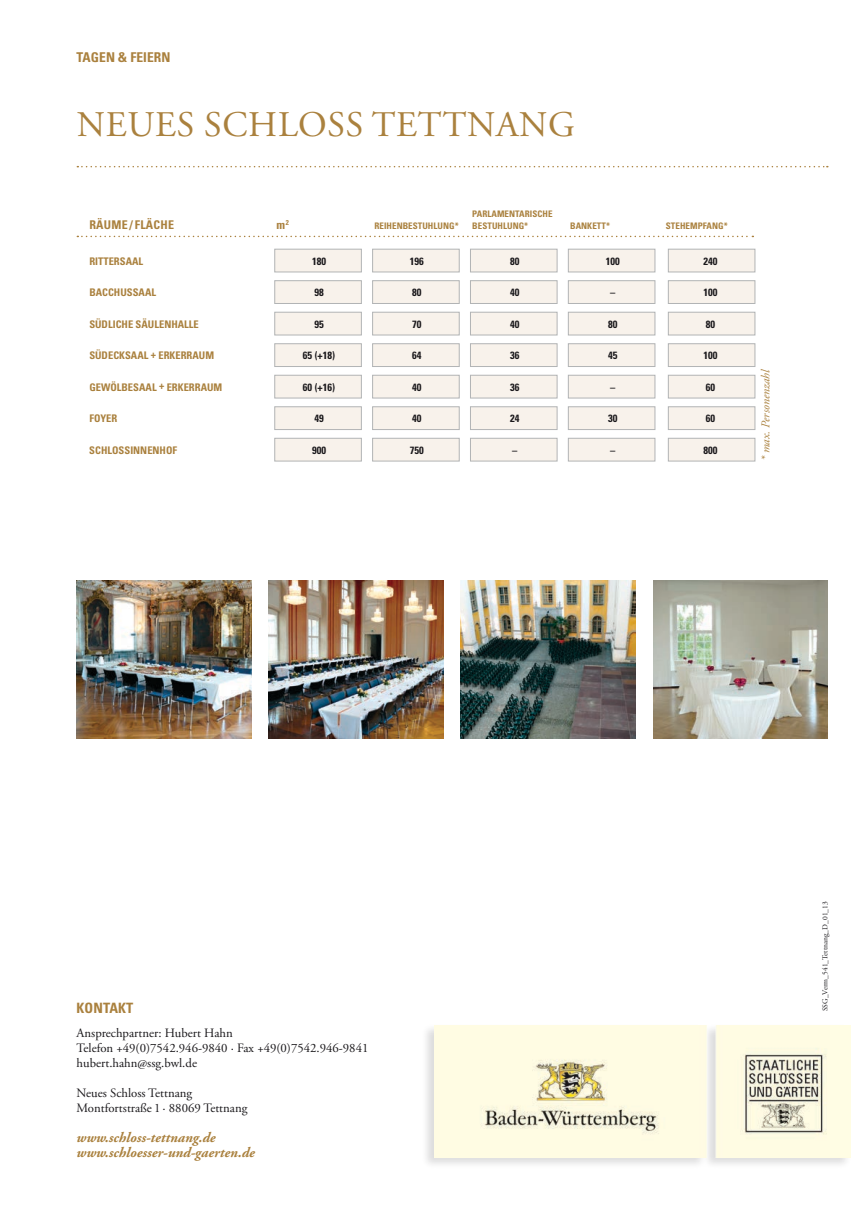
<style>
.page{position:relative;width:851px;height:1221px;background:#fff}
.page>*{position:absolute;margin:0;border:0;box-sizing:border-box;transform-origin:0 0}
.t1{font:36px "Adobe Garamond Pro";letter-spacing:.02em;color:#aa813e}
.t2{font:italic 700 14.25px/15px "Adobe Garamond Pro";color:#aa813e}
.t3{font:700 condensed 14.25px "Univers";letter-spacing:.005em;color:#aa813e}
.t4{font:700 condensed 13.5px "Univers";letter-spacing:.005em;color:#aa813e}
.t5{font:12.75px/15px "Adobe Garamond Pro";color:#1a181b}
.t6{font:italic 12px "Adobe Garamond Pro";letter-spacing:.005em;color:#aa813e}
.t7{font:700 condensed 12px "Univers";letter-spacing:.02em;color:#aa813e}
.t8{font:700 condensed 10.5px "Univers";color:#aa813e}
.t9{font:700 condensed 10.5px "Univers";color:#1a181b}
.t10{font:700 condensed 9px/12px "Univers";letter-spacing:.005em;color:#aa813e}
.t11{font:7.5px "Adobe Garamond Pro";letter-spacing:.005em;color:#1a181b}
</style>
<div class="page">
<div style="left:274px;top:249px;width:87px;height:23px;background:#f8f2eb;border:1px solid #b2b4b5"></div>
<div style="left:372px;top:249px;width:87px;height:23px;background:#f8f2eb;border:1px solid #b2b4b5"></div>
<div style="left:470px;top:249px;width:87px;height:23px;background:#f8f2eb;border:1px solid #b2b4b5"></div>
<div style="left:568px;top:249px;width:87px;height:23px;background:#f8f2eb;border:1px solid #b2b4b5"></div>
<div style="left:668px;top:249px;width:87px;height:23px;background:#f8f2eb;border:1px solid #b2b4b5"></div>
<div style="left:274px;top:280px;width:87px;height:24px;background:#f8f2eb;border:1px solid #b2b4b5"></div>
<div style="left:372px;top:280px;width:87px;height:24px;background:#f8f2eb;border:1px solid #b2b4b5"></div>
<div style="left:470px;top:280px;width:87px;height:24px;background:#f8f2eb;border:1px solid #b2b4b5"></div>
<div style="left:568px;top:280px;width:87px;height:24px;background:#f8f2eb;border:1px solid #b2b4b5"></div>
<div style="left:668px;top:280px;width:87px;height:24px;background:#f8f2eb;border:1px solid #b2b4b5"></div>
<div style="left:274px;top:312px;width:87px;height:23px;background:#f8f2eb;border:1px solid #b2b4b5"></div>
<div style="left:372px;top:312px;width:87px;height:23px;background:#f8f2eb;border:1px solid #b2b4b5"></div>
<div style="left:470px;top:312px;width:87px;height:23px;background:#f8f2eb;border:1px solid #b2b4b5"></div>
<div style="left:568px;top:312px;width:87px;height:23px;background:#f8f2eb;border:1px solid #b2b4b5"></div>
<div style="left:668px;top:312px;width:87px;height:23px;background:#f8f2eb;border:1px solid #b2b4b5"></div>
<div style="left:274px;top:343px;width:87px;height:24px;background:#f8f2eb;border:1px solid #b2b4b5"></div>
<div style="left:372px;top:343px;width:87px;height:24px;background:#f8f2eb;border:1px solid #b2b4b5"></div>
<div style="left:470px;top:343px;width:87px;height:24px;background:#f8f2eb;border:1px solid #b2b4b5"></div>
<div style="left:568px;top:343px;width:87px;height:24px;background:#f8f2eb;border:1px solid #b2b4b5"></div>
<div style="left:668px;top:343px;width:87px;height:24px;background:#f8f2eb;border:1px solid #b2b4b5"></div>
<div style="left:274px;top:375px;width:87px;height:23px;background:#f8f2eb;border:1px solid #b2b4b5"></div>
<div style="left:372px;top:375px;width:87px;height:23px;background:#f8f2eb;border:1px solid #b2b4b5"></div>
<div style="left:470px;top:375px;width:87px;height:23px;background:#f8f2eb;border:1px solid #b2b4b5"></div>
<div style="left:568px;top:375px;width:87px;height:23px;background:#f8f2eb;border:1px solid #b2b4b5"></div>
<div style="left:668px;top:375px;width:87px;height:23px;background:#f8f2eb;border:1px solid #b2b4b5"></div>
<div style="left:274px;top:406px;width:87px;height:24px;background:#f8f2eb;border:1px solid #b2b4b5"></div>
<div style="left:372px;top:406px;width:87px;height:24px;background:#f8f2eb;border:1px solid #b2b4b5"></div>
<div style="left:470px;top:406px;width:87px;height:24px;background:#f8f2eb;border:1px solid #b2b4b5"></div>
<div style="left:568px;top:406px;width:87px;height:24px;background:#f8f2eb;border:1px solid #b2b4b5"></div>
<div style="left:668px;top:406px;width:87px;height:24px;background:#f8f2eb;border:1px solid #b2b4b5"></div>
<div style="left:274px;top:438px;width:87px;height:23px;background:#f8f2eb;border:1px solid #b2b4b5"></div>
<div style="left:372px;top:438px;width:87px;height:23px;background:#f8f2eb;border:1px solid #b2b4b5"></div>
<div style="left:470px;top:438px;width:87px;height:23px;background:#f8f2eb;border:1px solid #b2b4b5"></div>
<div style="left:568px;top:438px;width:87px;height:23px;background:#f8f2eb;border:1px solid #b2b4b5"></div>
<div style="left:668px;top:438px;width:87px;height:23px;background:#f8f2eb;border:1px solid #b2b4b5"></div>
<svg style="left:77px;top:166px;width:750px;height:1px"></svg>
<svg style="left:77px;top:236px;width:676px;height:1px"></svg>
<div style="left:421px;top:1023px;width:429px;height:146px;background:#1a181b;opacity:.15"></div>
<img style="left:434px;top:1025px;width:396px;height:132px">
<div style="left:830px;top:1025px;width:20px;height:132px;background:#fffde4"></div>
<img style="left:77px;top:580px;width:174px;height:158px">
<img style="left:269px;top:580px;width:174px;height:158px">
<img style="left:461px;top:580px;width:174px;height:158px">
<img style="left:653px;top:580px;width:174px;height:158px">
<p class="t4" style="left:77px;top:49px;width:95px">TAGEN &amp; FEIERN</p>
<h1 class="t1" style="left:77px;top:103px;width:368px">Neues Schloss Tettn</h1>
<h1 class="t1" style="left:496px;top:103px;width:52px">ang</h1>
<p class="t7" style="left:89px;top:218px;width:86px">RÄUME / FLÄCHE</p>
<p class="t7" style="left:276px;top:218px;width:14px">M<sup>2</sup></p>
<p class="t10" style="left:374px;top:220px;width:86px">REIHENBESTUHLUNG*</p>
<p class="t10" style="left:472px;top:208px;width:82px">PARLAMENTARISCHE<br>BESTUHLUNG*</p>
<p class="t10" style="left:570px;top:220px;width:7px">BAN</p>
<p class="t10" style="left:587px;top:220px;width:24px">KETT*</p>
<p class="t10" style="left:665px;top:220px;width:16px">STEHEM</p>
<p class="t10" style="left:697px;top:220px;width:32px">PFANG*</p>
<p class="t8" style="left:89px;top:254px;width:55px">RITTERSAAL</p>
<p class="t9" style="left:312px;top:254px;width:16px">180</p>
<p class="t9" style="left:410px;top:254px;width:16px">196</p>
<p class="t9" style="left:510px;top:254px;width:11px">80</p>
<p class="t9" style="left:605px;top:254px;width:16px">100</p>
<p class="t9" style="left:703px;top:254px;width:16px">240</p>
<p class="t8" style="left:89px;top:286px;width:68px">BACCHUSSAAL</p>
<p class="t9" style="left:314px;top:286px;width:11px">98</p>
<p class="t9" style="left:412px;top:286px;width:11px">80</p>
<p class="t9" style="left:510px;top:286px;width:11px">40</p>
<p class="t9" style="left:610px;top:286px;width:7px">–</p>
<p class="t9" style="left:703px;top:286px;width:16px">100</p>
<p class="t8" style="left:89px;top:317px;width:111px">SÜDLICHE SÄULENHALLE</p>
<p class="t9" style="left:314px;top:317px;width:11px">95</p>
<p class="t9" style="left:412px;top:317px;width:11px">70</p>
<p class="t9" style="left:510px;top:317px;width:11px">40</p>
<p class="t9" style="left:608px;top:317px;width:11px">80</p>
<p class="t9" style="left:705px;top:317px;width:11px">80</p>
<p class="t8" style="left:89px;top:349px;width:126px">SÜDECKSAAL + ERKERRAUM</p>
<p class="t9" style="left:303px;top:349px;width:34px">65 (+18)</p>
<p class="t9" style="left:412px;top:349px;width:11px">64</p>
<p class="t9" style="left:510px;top:349px;width:11px">36</p>
<p class="t9" style="left:608px;top:349px;width:11px">45</p>
<p class="t9" style="left:703px;top:349px;width:16px">100</p>
<p class="t8" style="left:89px;top:380px;width:134px">GEWÖLBESAAL + ERKERRAUM</p>
<p class="t9" style="left:303px;top:380px;width:34px">60 (+16)</p>
<p class="t9" style="left:412px;top:380px;width:11px">40</p>
<p class="t9" style="left:510px;top:380px;width:11px">36</p>
<p class="t9" style="left:610px;top:380px;width:7px">–</p>
<p class="t9" style="left:705px;top:380px;width:11px">60</p>
<p class="t8" style="left:89px;top:412px;width:30px">FOYER</p>
<p class="t9" style="left:314px;top:412px;width:11px">49</p>
<p class="t9" style="left:412px;top:412px;width:11px">40</p>
<p class="t9" style="left:510px;top:412px;width:11px">24</p>
<p class="t9" style="left:608px;top:412px;width:11px">30</p>
<p class="t9" style="left:705px;top:412px;width:11px">60</p>
<p class="t8" style="left:89px;top:443px;width:83px">SCHLOSSINNENHOF</p>
<p class="t9" style="left:312px;top:443px;width:16px">900</p>
<p class="t9" style="left:410px;top:443px;width:16px">750</p>
<p class="t9" style="left:512px;top:443px;width:7px">–</p>
<p class="t9" style="left:610px;top:443px;width:7px">–</p>
<p class="t9" style="left:703px;top:443px;width:16px">800</p>
<p class="t6" style="left:758px;top:461px;width:94px;rotate:-90deg">* max. Personenzahl</p>
<p class="t3" style="left:77px;top:998px;width:58px">KONTAKT</p>
<p class="t5" style="left:77px;top:1025px;width:293px">Ansprechpartner: Hubert Hahn<br>Telefon +49(0)7542.946-9840 · Fax +49(0)7542.946-9841 hubert.hahn@ssg.bwl.de</p>
<p class="t5" style="left:77px;top:1085px;width:172px">Neues Schloss Tettnang<br>Montfortstraße 1 · 88069 Tettnang</p>
<p class="t2" style="left:77px;top:1130px;width:180px">www.schloss-tettnang.de www.schloesser-und-gaerten.de</p>
<p class="t11" style="left:820px;top:1011px;width:112px;rotate:-90deg">SSG_Verm_541_Tettnang_D_01_13</p>
</div>
